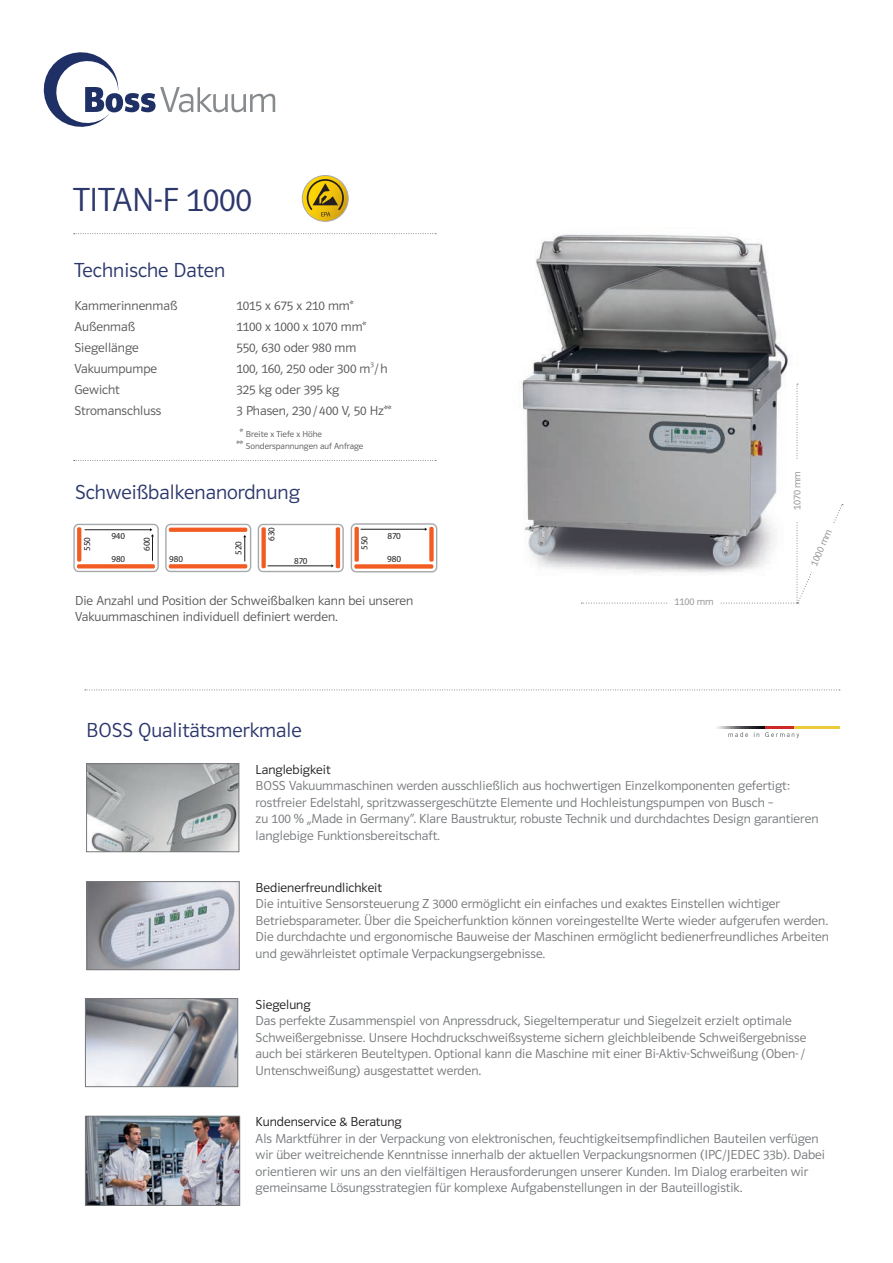
<style>
.page{position:relative;width:893px;height:1263px;background:#fff}
.page>*{position:absolute;margin:0;border:0;box-sizing:border-box;transform-origin:0 0}
.t1{font:34.5px "Polo 11 Leicht";color:#2c376c}
.t2{font:21px "Polo 11 Leicht";color:#2c376c}
.t3{font:13.5px/16.5px "Polo 11 Leicht";color:#76787b}
.t4{font:13.5px/16.5px "Polo 11 Leicht";color:#57585a}
.t5{font:13.5px "Polo 11 Leicht";color:#231f20}
.t6{font:10.5px "Polo 11 Leicht";color:#8f9194}
.t7{font:9.15px "Myriad Pro";letter-spacing:-.01em;color:#231f20}
.t8{font:9px/12px "Polo 11 Leicht";color:#57585a}
.t9{font:9px "Myriad Pro";letter-spacing:-.005em;color:#231f20}
.s1{font-size:12px;color:#fff}
.s2{font-size:12px}
</style>
<div class="page">
<img style="left:522px;top:234px;width:277px;height:370px">
<svg style="left:74px;top:460px;width:362px;height:1px"></svg>
<svg style="left:74px;top:233px;width:362px;height:1px"></svg>
<svg style="left:581px;top:384px;width:262px;height:220px"></svg>
<div style="left:792px;top:460px;width:16px;height:61px;background:#fff"></div>
<svg style="left:73px;top:524px;width:86px;height:48px"></svg>
<svg style="left:165px;top:524px;width:86px;height:48px"></svg>
<svg style="left:258px;top:524px;width:86px;height:48px"></svg>
<svg style="left:351px;top:523px;width:86px;height:49px"></svg>
<svg style="left:44px;top:52px;width:231px;height:75px"></svg>
<svg style="left:728px;top:732px;width:20px;height:5px"></svg>
<hr style="left:779px;top:726px;width:60px;height:3px;background:#eccb38">
<img style="left:717px;top:726px;width:37px;height:3px">
<svg style="left:754px;top:726px;width:45px;height:12px"></svg>
<svg style="left:85px;top:689px;width:755px;height:1px"></svg>
<img style="left:89px;top:883px;width:149px;height:85px">
<div style="left:87px;top:881px;width:153px;height:89px;border:1px solid #76787b"></div>
<img style="left:88px;top:765px;width:149px;height:85px">
<div style="left:86px;top:763px;width:153px;height:89px;border:1px solid #76787b"></div>
<svg style="left:302px;top:175px;width:46px;height:46px"></svg>
<div style="left:302px;top:175px;width:46px;height:47px;border:1px solid #a8a9ad;border-radius:50%"></div>
<svg style="left:306px;top:178px;width:39px;height:38px"></svg>
<img style="left:87px;top:1118px;width:151px;height:86px">
<div style="left:85px;top:1116px;width:155px;height:90px;border:1px solid #76787b"></div>
<img style="left:87px;top:1000px;width:149px;height:85px">
<div style="left:85px;top:998px;width:153px;height:89px;border:1px solid #76787b"></div>
<h1 class="t1" style="left:73px;top:181px;width:180px">TITAN-F 1000</h1>
<h2 class="t2" style="left:74px;top:259px;width:152px">Technische Daten</h2>
<p class="t4" style="left:74px;top:297px;width:105px">Kammerinnenmaß</p>
<p class="t4" style="left:236px;top:297px;width:119px">1015 x 675 x 210 mm*</p>
<p class="t4" style="left:74px;top:318px;width:62px">Außenmaß</p>
<p class="t4" style="left:236px;top:318px;width:131px">1100 x 1000 x 1070 mm*</p>
<p class="t4" style="left:74px;top:339px;width:66px">Siegellänge</p>
<p class="t4" style="left:236px;top:339px;width:121px">550, 630 oder 980 mm</p>
<p class="t4" style="left:74px;top:360px;width:84px">Vakuumpumpe</p>
<p class="t4" style="left:236px;top:360px;width:153px">100, 160, 250 oder 300 m<sup>3</sup>/ h</p>
<p class="t4" style="left:74px;top:381px;width:47px">Gewicht</p>
<p class="t4" style="left:236px;top:381px;width:104px">325 kg oder 395 kg</p>
<p class="t4" style="left:74px;top:402px;width:89px">Stromanschluss</p>
<p class="t4" style="left:236px;top:402px;width:157px">3 Phasen, 230 / 400 V, 50 Hz**</p>
<p class="t8" style="left:236px;top:428px;width:128px"><span class="s1">*</span><span class="s2">*</span> Breite x Tiefe x Höhe<br><span class="s2">**</span> Sonderspannungen auf Anfrage</p>
<h2 class="t2" style="left:75px;top:481px;width:226px">Schweißbalkenanordnung</h2>
<p class="t7" style="left:266px;top:541px;width:15px;rotate:-90deg">630</p>
<p class="t9" style="left:111px;top:530px;width:15px">940</p>
<p class="t9" style="left:81px;top:550px;width:15px;rotate:-90deg">550</p>
<p class="t9" style="left:141px;top:551px;width:15px;rotate:-90deg">600</p>
<p class="t7" style="left:233px;top:555px;width:15px;rotate:-90deg">520</p>
<p class="t9" style="left:169px;top:553px;width:15px">980</p>
<p class="t9" style="left:294px;top:555px;width:15px">870</p>
<p class="t9" style="left:111px;top:553px;width:15px">980</p>
<p class="t7" style="left:359px;top:550px;width:15px;rotate:-90deg">550</p>
<p class="t7" style="left:387px;top:531px;width:15px">870</p>
<p class="t7" style="left:387px;top:553px;width:15px">980</p>
<p class="t4" style="left:75px;top:592px;width:340px">Die Anzahl und Position der Schweißbalken kann bei unseren<br>Vakuummaschinen individuell definiert werden.</p>
<h2 class="t2" style="left:86px;top:718px;width:217px">BOSS Qualitätsmerkmale</h2>
<p class="t6" style="left:674px;top:596px;width:41px">1100 mm</p>
<p class="t6" style="left:791px;top:510px;width:41px;rotate:-90deg">1070 mm</p>
<p class="t6" style="left:808px;top:563px;width:41px;rotate:-66deg">1000 mm</p>
<p class="t5" style="left:256px;top:762px;width:76px">Langlebigkeit</p>
<p class="t3" style="left:256px;top:778px;width:564px">BOSS Vakuummaschinen werden ausschließlich aus hochwertigen Einzelkomponenten gefertigt: rostfreier Edelstahl, spritzwassergeschützte Elemente und Hochleistungspumpen von Busch –<br>zu 100 % „Made in Germany“. Klare Baustruktur, robuste Technik und durchdachtes Design garantieren langlebige Funktionsbereitschaft.</p>
<p class="t5" style="left:256px;top:880px;width:128px">Bedienerfreundlichkeit</p>
<p class="t3" style="left:256px;top:895px;width:575px">Die intuitive Sensorsteuerung Z 3000 ermöglicht ein einfaches und exaktes Einstellen wichtiger Betriebsparameter. Über die Speicherfunktion können voreingestellte Werte wieder aufgerufen werden.<br>Die durchdachte und ergonomische Bauweise der Maschinen ermöglicht bedienerfreundliches Arbeiten und gewährleistet optimale Verpackungsergebnisse.</p>
<p class="t5" style="left:256px;top:997px;width:56px">Siegelung</p>
<p class="t3" style="left:256px;top:1013px;width:552px">Das perfekte Zusammenspiel von Anpressdruck, Siegeltemperatur und Siegelzeit erzielt optimale Schweißergebnisse. Unsere Hochdruckschweißsysteme sichern gleichbleibende Schweißergebnisse auch bei stärkeren Beuteltypen. Optional kann die Maschine mit einer Bi-Aktiv-Schweißung (Oben- / Untenschweißung) ausgestattet werden.</p>
<p class="t5" style="left:256px;top:1115px;width:148px">Kundenservice &amp; Beratung</p>
<p class="t3" style="left:256px;top:1130px;width:571px">Als Marktführer in der Verpackung von elektronischen, feuchtigkeitsempfindlichen Bauteilen verfügen wir über weitreichende Kenntnisse innerhalb der aktuellen Verpackungsnormen (IPC/JEDEC 33b). Dabei orientieren wir uns an den vielfältigen Herausforderungen unserer Kunden. Im Dialog erarbeiten wir gemeinsame Lösungsstrategien für komplexe Aufgabenstellungen in der Bauteillogistik.</p>
</div>
